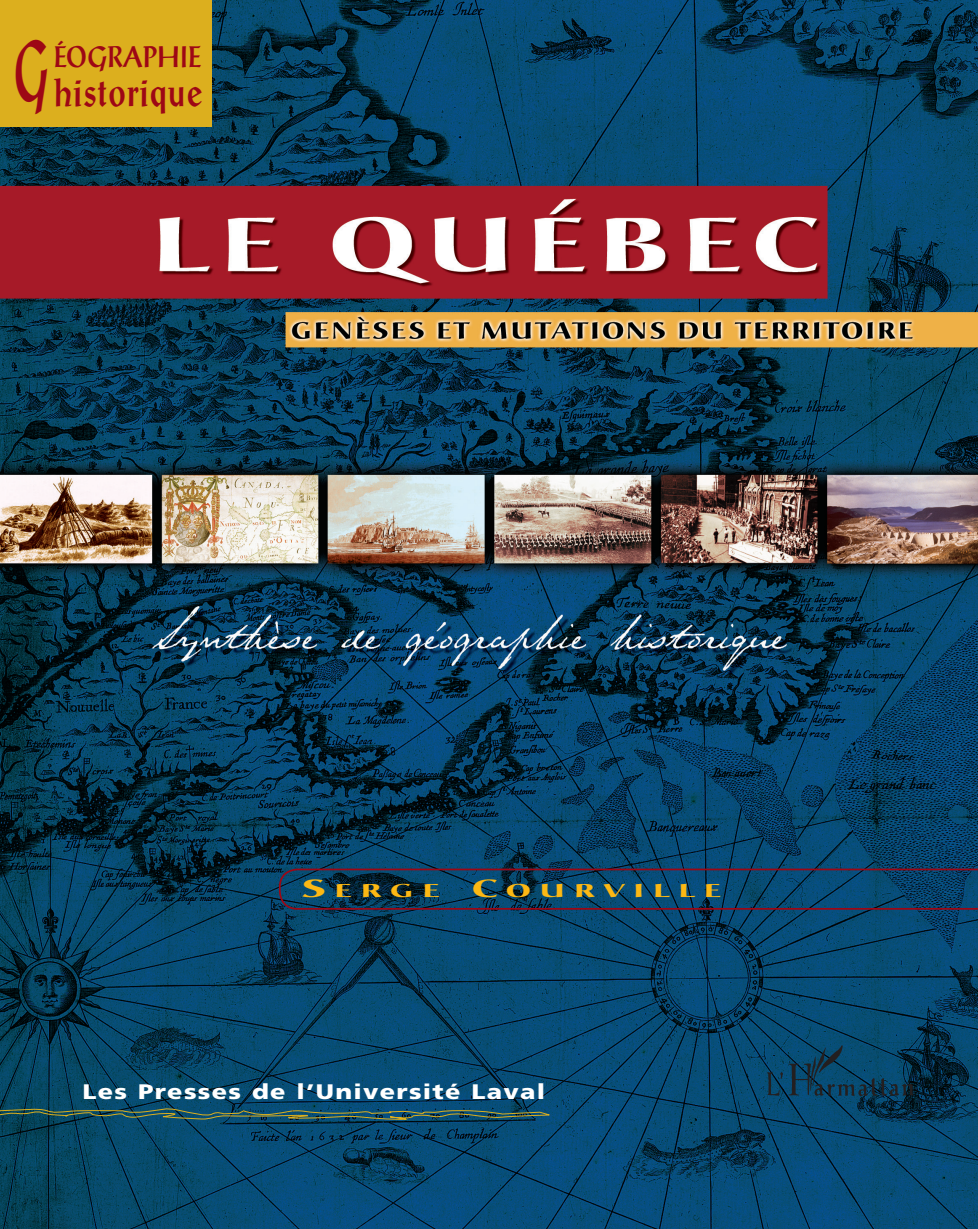
<style>
.page{position:relative;width:978px;height:1229px;background:#fff}
.page>*{position:absolute;margin:0;border:0;box-sizing:border-box;transform-origin:0 0}
.Normal_e{font:500 85.05px "Post Antiqua BE";color:#9d0715;scale:.5 1}
.Normal_e-2{font:500 38.85px "Post Antiqua BE";letter-spacing:.045em;color:#9d0715;scale:.83 1}
.Normal_e-3{font:500 29.05px "Post Antiqua BE";letter-spacing:.04em;color:#9d0715;scale:.83 1}
.Normal_e-4{font:900 21px "Frutiger";letter-spacing:.05em;color:#fff;scale:1.2 1}
.Normal_e-5{font:700 18.38px "Christiana";letter-spacing:.275em;color:#fcb814;scale:1.73 1}
.s1{font-size:24.5px}
</style>
<div class="page">
<img style="left:0;top:0;width:977px;height:1228px">
<div style="left:0;top:0;width:212px;height:126px;background:#dcaf1e"></div>
<svg style="left:279px;top:868px;width:698px;height:41px;background:#103e61"></svg>
<svg style="left:0;top:1107px;width:550px;height:13px;background:#29585f"></svg>
<img style="left:766px;top:1044px;width:148px;height:53px">
<p class="Normal_e" style="left:15px;top:21px;width:69px">G</p>
<p class="Normal_e-3" style="left:54px;top:40px;width:178px">ÉOGRAPHIE</p>
<p class="Normal_e-2" style="left:54px;top:70px;width:179px">historique</p>
<p class="Normal_e-5" style="left:301px;top:878px;width:81px"><span class="s1">S</span>ERGE</p>
<p class="Normal_e-5" style="left:471px;top:878px;width:145px"><span class="s1">C</span>OURVILLE</p>
<p class="Normal_e-4" style="left:83px;top:1079px;width:387px">Les Presses de l’Université Laval</p>
</div>
